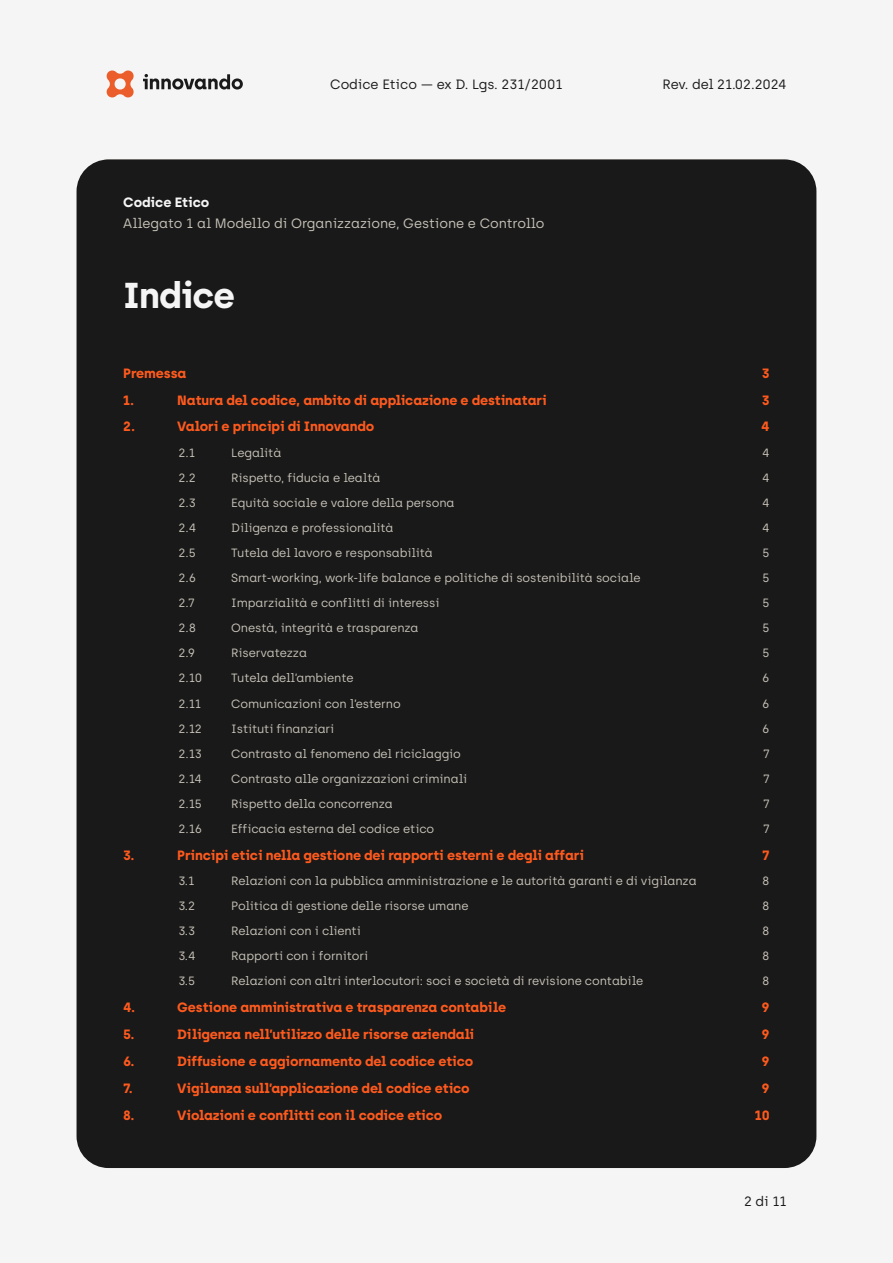
<style>
.page{position:relative;width:893px;height:1263px;background:#f5f5f5}
.page>*{position:absolute;margin:0;border:0;box-sizing:border-box;transform-origin:0 0}
.t1{font:700 36px "Archia";letter-spacing:-.025em;color:#f5f5f5}
.t2{font:700 13.5px "Archia";letter-spacing:-.01em;color:#ff5a1e}
.t3{font:13.5px "Archia";letter-spacing:-.005em;color:#c8c3b9}
.t4{font:13.5px "Archia";letter-spacing:-.005em;color:#191919}
.t5{font:700 13.5px "Archia";letter-spacing:-.005em;color:#f5f5f5}
.t6{font:12px "Archia";letter-spacing:-.01em;color:#c8c3b9}
</style>
<div class="page">
<svg style="left:106px;top:70px;width:28px;height:28px"></svg>
<svg style="left:143px;top:74px;width:100px;height:16px"></svg>
<div style="left:77px;top:159px;width:739px;height:1009px;background:#191919;border-radius:32px"></div>
<p class="t4" style="left:330px;top:76px;width:234px">Codice Etico — ex D. Lgs. 231/2001</p>
<p class="t4" style="left:663px;top:76px;width:126px">Rev. del 21.02.2024</p>
<p class="t5" style="left:123px;top:194px;width:88px">Codice Etico</p>
<p class="t3" style="left:123px;top:215px;width:423px">Allegato 1 al Modello di Organizzazione, Gestione e Controllo</p>
<p class="t1" style="left:123px;top:273px;width:113px">Indice</p>
<p class="t2" style="left:123px;top:365px;width:65px">Premessa</p>
<p class="t2" style="left:762px;top:365px;width:9px">3</p>
<p class="t2" style="left:123px;top:391px;width:12px">1.</p>
<p class="t2" style="left:177px;top:391px;width:371px">Natura del codice, ambito di applicazione e destinatari</p>
<p class="t2" style="left:762px;top:391px;width:9px">3</p>
<p class="t2" style="left:123px;top:418px;width:13px">2.</p>
<p class="t2" style="left:177px;top:418px;width:199px">Valori e principi di Innovando</p>
<p class="t2" style="left:761px;top:418px;width:10px">4</p>
<p class="t6" style="left:179px;top:445px;width:18px">2.1</p>
<p class="t6" style="left:231px;top:445px;width:52px">Legalità</p>
<p class="t6" style="left:762px;top:445px;width:9px">4</p>
<p class="t6" style="left:179px;top:470px;width:19px">2.2</p>
<p class="t6" style="left:231px;top:470px;width:151px">Rispetto, fiducia e lealtà</p>
<p class="t6" style="left:762px;top:470px;width:9px">4</p>
<p class="t6" style="left:179px;top:495px;width:19px">2.3</p>
<p class="t6" style="left:231px;top:495px;width:225px">Equità sociale e valore della persona</p>
<p class="t6" style="left:762px;top:495px;width:9px">4</p>
<p class="t6" style="left:179px;top:520px;width:19px">2.4</p>
<p class="t6" style="left:231px;top:520px;width:164px">Diligenza e professionalità</p>
<p class="t6" style="left:762px;top:520px;width:9px">4</p>
<p class="t6" style="left:179px;top:546px;width:19px">2.5</p>
<p class="t6" style="left:231px;top:546px;width:203px">Tutela del lavoro e responsabilità</p>
<p class="t6" style="left:762px;top:546px;width:9px">5</p>
<p class="t6" style="left:179px;top:571px;width:19px">2.6</p>
<p class="t6" style="left:231px;top:571px;width:411px">Smart-working, work-life balance e politiche di sostenibilità sociale</p>
<p class="t6" style="left:762px;top:571px;width:9px">5</p>
<p class="t6" style="left:179px;top:596px;width:18px">2.7</p>
<p class="t6" style="left:231px;top:596px;width:210px">Imparzialità e conflitti di interessi</p>
<p class="t6" style="left:762px;top:596px;width:9px">5</p>
<p class="t6" style="left:179px;top:621px;width:19px">2.8</p>
<p class="t6" style="left:231px;top:621px;width:189px">Onestà, integrità e trasparenza</p>
<p class="t6" style="left:762px;top:621px;width:9px">5</p>
<p class="t6" style="left:179px;top:646px;width:18px">2.9</p>
<p class="t6" style="left:231px;top:646px;width:77px">Riservatezza</p>
<p class="t6" style="left:762px;top:646px;width:9px">5</p>
<p class="t6" style="left:179px;top:671px;width:25px">2.10</p>
<p class="t6" style="left:231px;top:671px;width:124px">Tutela dell’ambiente</p>
<p class="t6" style="left:762px;top:671px;width:9px">6</p>
<p class="t6" style="left:179px;top:696px;width:24px">2.11</p>
<p class="t6" style="left:231px;top:696px;width:171px">Comunicazioni con l’esterno</p>
<p class="t6" style="left:762px;top:696px;width:9px">6</p>
<p class="t6" style="left:179px;top:721px;width:25px">2.12</p>
<p class="t6" style="left:231px;top:721px;width:105px">Istituti finanziari</p>
<p class="t6" style="left:762px;top:721px;width:9px">6</p>
<p class="t6" style="left:179px;top:746px;width:25px">2.13</p>
<p class="t6" style="left:231px;top:746px;width:231px">Contrasto al fenomeno del riciclaggio</p>
<p class="t6" style="left:763px;top:746px;width:8px">7</p>
<p class="t6" style="left:179px;top:771px;width:25px">2.14</p>
<p class="t6" style="left:231px;top:771px;width:237px">Contrasto alle organizzazioni criminali</p>
<p class="t6" style="left:763px;top:771px;width:8px">7</p>
<p class="t6" style="left:179px;top:796px;width:25px">2.15</p>
<p class="t6" style="left:231px;top:796px;width:163px">Rispetto della concorrenza</p>
<p class="t6" style="left:763px;top:796px;width:8px">7</p>
<p class="t6" style="left:179px;top:822px;width:25px">2.16</p>
<p class="t6" style="left:231px;top:822px;width:204px">Efficacia esterna del codice etico</p>
<p class="t6" style="left:763px;top:822px;width:8px">7</p>
<p class="t2" style="left:123px;top:847px;width:13px">3.</p>
<p class="t2" style="left:177px;top:847px;width:408px">Principi etici nella gestione dei rapporti esterni e degli affari</p>
<p class="t2" style="left:762px;top:847px;width:9px">7</p>
<p class="t6" style="left:179px;top:874px;width:17px">3.1</p>
<p class="t6" style="left:231px;top:874px;width:467px">Relazioni con la pubblica amministrazione e le autorità garanti e di vigilanza</p>
<p class="t6" style="left:762px;top:874px;width:9px">8</p>
<p class="t6" style="left:179px;top:899px;width:18px">3.2</p>
<p class="t6" style="left:231px;top:899px;width:239px">Politica di gestione delle risorse umane</p>
<p class="t6" style="left:762px;top:899px;width:9px">8</p>
<p class="t6" style="left:179px;top:924px;width:18px">3.3</p>
<p class="t6" style="left:231px;top:924px;width:131px">Relazioni con i clienti</p>
<p class="t6" style="left:762px;top:924px;width:9px">8</p>
<p class="t6" style="left:179px;top:949px;width:19px">3.4</p>
<p class="t6" style="left:231px;top:949px;width:138px">Rapporti con i fornitori</p>
<p class="t6" style="left:762px;top:949px;width:9px">8</p>
<p class="t6" style="left:179px;top:974px;width:18px">3.5</p>
<p class="t6" style="left:231px;top:974px;width:413px">Relazioni con altri interlocutori: soci e società di revisione contabile</p>
<p class="t6" style="left:762px;top:974px;width:9px">8</p>
<p class="t2" style="left:123px;top:999px;width:13px">4.</p>
<p class="t2" style="left:177px;top:999px;width:330px">Gestione amministrativa e trasparenza contabile</p>
<p class="t2" style="left:761px;top:999px;width:10px">9</p>
<p class="t2" style="left:123px;top:1026px;width:13px">5.</p>
<p class="t2" style="left:177px;top:1026px;width:298px">Diligenza nell’utilizzo delle risorse aziendali</p>
<p class="t2" style="left:761px;top:1026px;width:10px">9</p>
<p class="t2" style="left:123px;top:1053px;width:13px">6.</p>
<p class="t2" style="left:177px;top:1053px;width:298px">Diffusione e aggiornamento del codice etico</p>
<p class="t2" style="left:761px;top:1053px;width:10px">9</p>
<p class="t2" style="left:123px;top:1080px;width:11px">7.</p>
<p class="t2" style="left:177px;top:1080px;width:294px">Vigilanza sull’applicazione del codice etico</p>
<p class="t2" style="left:761px;top:1080px;width:10px">9</p>
<p class="t2" style="left:123px;top:1107px;width:13px">8.</p>
<p class="t2" style="left:177px;top:1107px;width:267px">Violazioni e conflitti con il codice etico</p>
<p class="t2" style="left:755px;top:1107px;width:16px">10</p>
<p class="t4" style="left:744px;top:1194px;width:44px">2 di 11</p>
</div>
